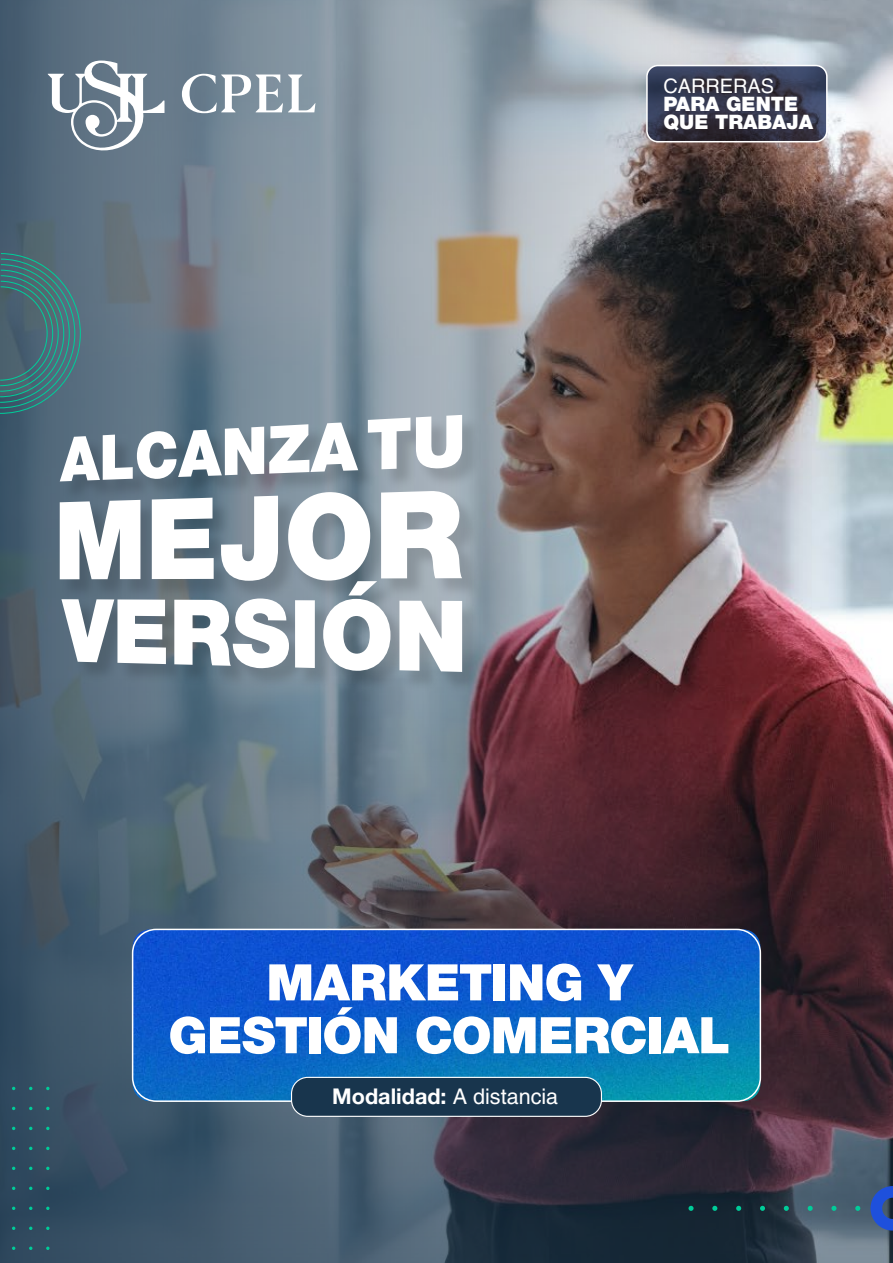
<style>
.page{position:relative;width:893px;height:1263px;background:#fff}
.page>*{position:absolute;margin:0;border:0;box-sizing:border-box;transform-origin:0 0}
.t1{font:900 50.4px/52.8px "Helvetica Neue";letter-spacing:-.015em;color:#fff;text-align:center}
.t2{font:700 21.6px "Helvetica Neue";color:#fff}
.t3{font:900 19.95px/18.1px "Helvetica Neue";color:#fff}
.t4{font:19.95px "Helvetica";color:#fff}
.s1{font-family:"Helvetica";font-weight:400}
</style>
<div class="page">
<img style="left:811px;top:0;width:82px;height:678px">
<svg style="left:811px;top:678px;width:82px;height:585px;background:#52353e"></svg>
<img style="left:0;top:0;width:811px;height:1263px">
<img style="left:57px;top:412px;width:431px;height:285px">
<svg style="left:60px;top:422px;width:298px;height:59px"></svg>
<svg style="left:368px;top:418px;width:42px;height:51px"></svg>
<svg style="left:416px;top:415px;width:46px;height:54px"></svg>
<svg style="left:60px;top:491px;width:402px;height:181px"></svg>
<svg style="left:0;top:253px;width:81px;height:161px;background:#467078"></svg>
<svg style="left:46px;top:1087px;width:4px;height:3px"></svg>
<svg style="left:46px;top:1107px;width:4px;height:3px"></svg>
<svg style="left:46px;top:1127px;width:4px;height:3px"></svg>
<svg style="left:46px;top:1147px;width:4px;height:3px"></svg>
<svg style="left:46px;top:1167px;width:4px;height:3px"></svg>
<svg style="left:46px;top:1187px;width:4px;height:3px"></svg>
<svg style="left:46px;top:1206px;width:4px;height:4px"></svg>
<svg style="left:29px;top:1206px;width:3px;height:4px"></svg>
<svg style="left:12px;top:1206px;width:3px;height:4px"></svg>
<svg style="left:46px;top:1226px;width:4px;height:4px"></svg>
<svg style="left:29px;top:1226px;width:3px;height:4px"></svg>
<svg style="left:12px;top:1226px;width:3px;height:4px"></svg>
<svg style="left:46px;top:1246px;width:4px;height:4px"></svg>
<svg style="left:29px;top:1246px;width:3px;height:4px"></svg>
<svg style="left:12px;top:1246px;width:3px;height:4px"></svg>
<svg style="left:870px;top:1186px;width:23px;height:44px"></svg>
<svg style="left:855px;top:1206px;width:5px;height:5px"></svg>
<svg style="left:831px;top:1206px;width:5px;height:5px"></svg>
<svg style="left:808px;top:1206px;width:5px;height:5px"></svg>
<svg style="left:784px;top:1206px;width:5px;height:5px"></svg>
<svg style="left:760px;top:1206px;width:5px;height:5px"></svg>
<svg style="left:736px;top:1206px;width:5px;height:5px"></svg>
<svg style="left:712px;top:1206px;width:5px;height:5px"></svg>
<svg style="left:688px;top:1206px;width:6px;height:5px"></svg>
<img style="left:133px;top:929px;width:627px;height:172px">
<div style="left:132px;top:929px;width:629px;height:173px;border:2px solid #fff;border-radius:24px"></div>
<div style="left:292px;top:1077px;width:309px;height:39px;background:#18354d;border-radius:16px"></div>
<div style="left:291px;top:1077px;width:311px;height:40px;border:1px solid #fff;border-radius:16px"></div>
<svg style="left:48px;top:61px;width:116px;height:100px"></svg>
<svg style="left:182px;top:74px;width:133px;height:39px"></svg>
<svg style="left:647px;top:66px;width:180px;height:76px;background:#34364b"></svg>
<div style="left:646px;top:65px;width:182px;height:77px;border:2px solid #fff;border-radius:11px"></div>
<p class="t4" style="left:663px;top:75px;width:112px">CARRERAS</p>
<p class="t3" style="left:663px;top:95px;width:151px">PARA GENTE<br>QUE TRABAJA</p>
<p class="t1" style="left:168px;top:956px;width:563px">MARKETING Y<br>GESTIÓN COMERCIAL</p>
<p class="t2" style="left:332px;top:1082px;width:227px">Modalidad: <span class="s1">A distancia</span></p>
</div>
